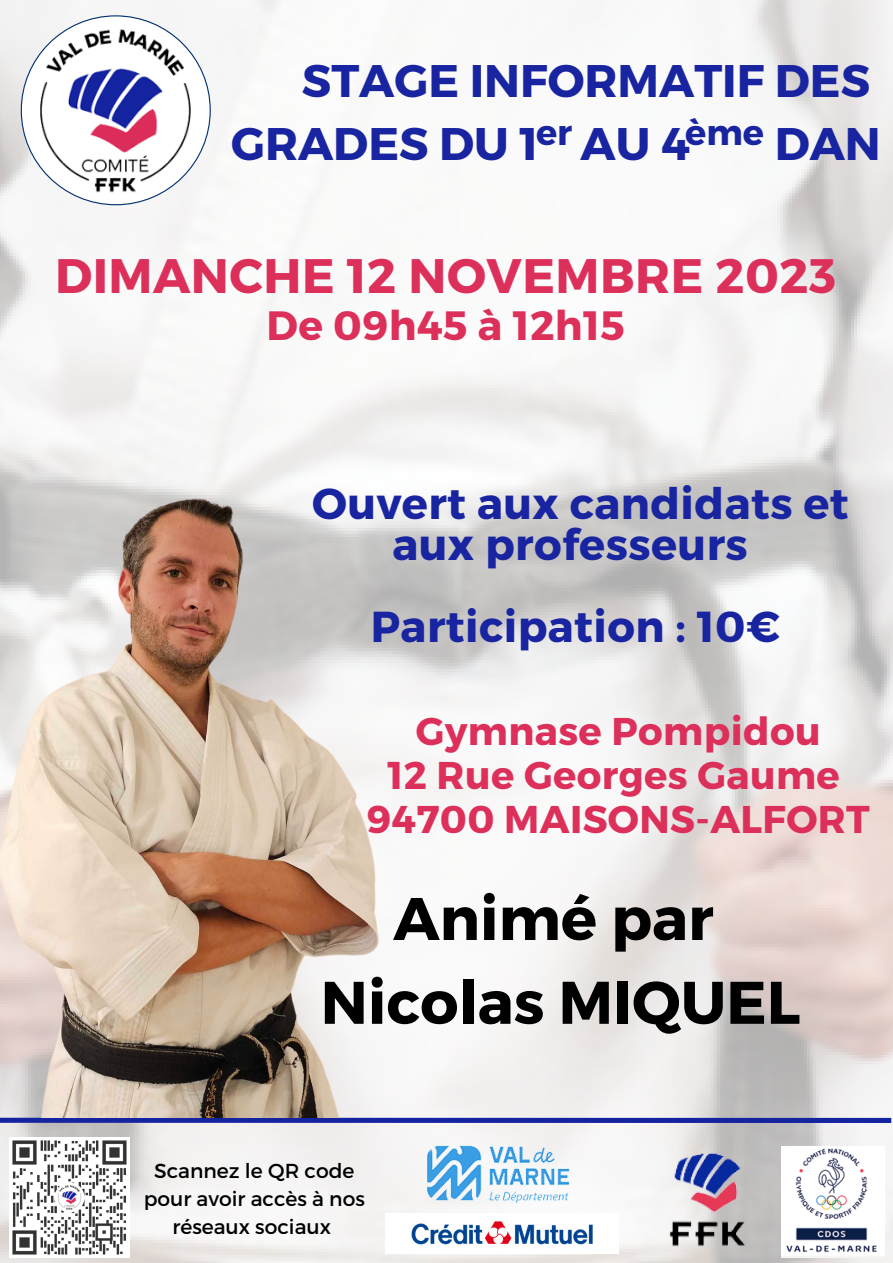
<style>
.page{position:relative;width:893px;height:1263px;background:#fff}
.page>*{position:absolute;margin:0;border:0;box-sizing:border-box;transform-origin:0 0}
.t1{font:700 60px "Montserrat";color:#000}
.t2{font:700 48.45px "Montserrat";letter-spacing:.01em;color:#dc305b}
.t3{font:700 45.67px "Montserrat";color:#1824a0}
.t4{font:700 43.28px/41.1px "Montserrat";letter-spacing:.01em;color:#1824a0;text-align:center}
.t5{font:700 40.88px "Montserrat";letter-spacing:.01em;color:#dc305b}
.t6{font:700 38.62px "Montserrat";letter-spacing:.01em;color:#dc305b}
.t7{font:700 35.17px "Montserrat";color:#1824a0}
.t8{font:20.25px/28.1px "Montserrat";color:#000;text-align:center}
</style>
<div class="page">
<img style="left:0;top:0;width:893px;height:1263px">
<img style="left:22px;top:16px;width:188px;height:188px;border-radius:50%">
<img style="left:412px;top:1134px;width:180px;height:79px">
<img style="left:786px;top:1146px;width:98px;height:112px">
<img style="left:633px;top:1123px;width:153px;height:140px">
<img style="left:9px;top:1138px;width:120px;height:120px">
<div style="left:0;top:1118px;width:891px;height:5px;background:#1423a0"></div>
<img style="left:385px;top:1213px;width:233px;height:41px">
<img style="left:0;top:452px;width:515px;height:665px">
<p class="t3" style="left:302px;top:51px;width:570px">STAGE INFORMATIF DES</p>
<p class="t7" style="left:536px;top:110px;width:38px">er</p>
<p class="t7" style="left:685px;top:110px;width:80px">ème</p>
<p class="t3" style="left:231px;top:114px;width:460px">GRADES DU 1 AU 4</p>
<p class="t3" style="left:774px;top:114px;width:108px">DAN</p>
<p class="t2" style="left:55px;top:244px;width:782px">DIMANCHE 12 NOVEMBRE 2023</p>
<p class="t5" style="left:266px;top:299px;width:360px">De 09h45 à 12h15</p>
<p class="t4" style="left:312px;top:481px;width:538px">Ouvert aux candidats et aux professeurs</p>
<p class="t4" style="left:371px;top:604px;width:410px">Participation : 10€</p>
<p class="t6" style="left:416px;top:706px;width:406px">Gymnase Pompidou</p>
<p class="t6" style="left:387px;top:750px;width:454px">12 Rue Georges Gaume</p>
<p class="t6" style="left:367px;top:794px;width:504px">94700 MAISONS-ALFORT</p>
<p class="t1" style="left:393px;top:879px;width:322px">Animé par</p>
<p class="t1" style="left:321px;top:963px;width:481px">Nicolas MIQUEL</p>
<p class="t8" style="left:144px;top:1155px;width:223px">Scannez le QR code pour avoir accès à nos réseaux sociaux</p>
</div>
